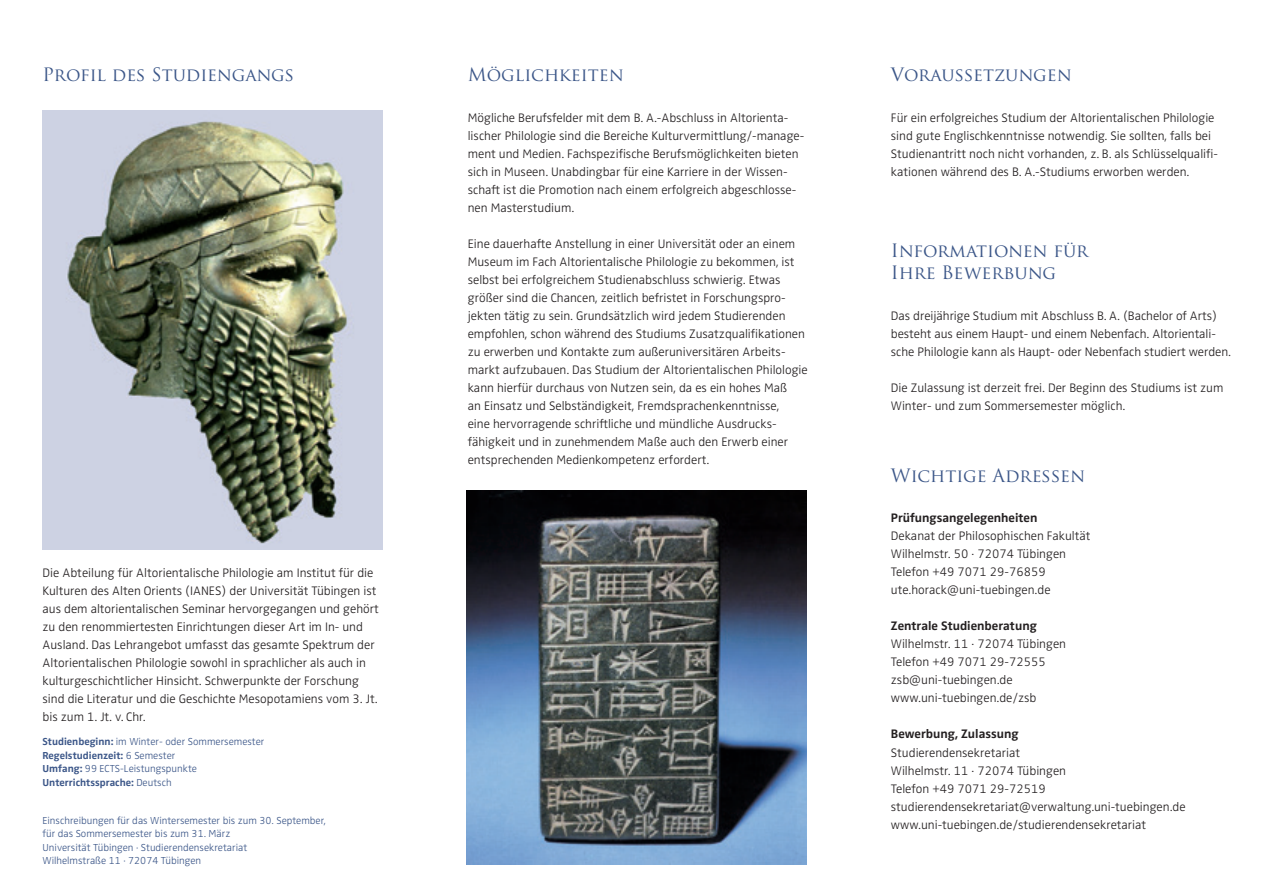
<style>
.page{position:relative;width:1263px;height:893px;background:#fff}
.page>*{position:absolute;margin:0;border:0;box-sizing:border-box;transform-origin:0 0}
.t1{font:18px/22.5px "Trajan Pro";color:#3b5688}
.t2{font:300 12.75px/18px "Zwo OT";color:#231f20}
.t3{font:700 12.75px "Zwo OT";color:#231f20}
.t4{font:300 10.5px/13.5px "Zwo OT";color:#3b5688}
.s1{font-weight:700}
</style>
<div class="page">
<img style="left:43px;top:111px;width:340px;height:439px">
<img style="left:467px;top:490px;width:340px;height:374px">
<h1 class="t1" style="left:43px;top:63px;width:253px">Profil des Studiengangs</h1>
<p class="t2" style="left:43px;top:564px;width:338px">Die Abteilung für Altorientalische Philologie am Institut für die Kulturen des Alten Orients (IANES) der Universität Tübingen ist aus dem altorientalischen Seminar hervorgegangen und gehört zu den renommiertesten Einrichtungen dieser Art im In- und Ausland. Das Lehrangebot umfasst das gesamte Spektrum der Altorientalischen Philologie sowohl in sprachlicher als auch in kulturgeschichtlicher Hinsicht. Schwerpunkte der Forschung sind die Literatur und die Geschichte Mesopotamiens vom 3. Jt. bis zum 1. Jt. v. Chr.</p>
<p class="t4" style="left:43px;top:735px;width:223px"><span class="s1">Studienbeginn:</span> im Winter- oder Sommersemester <span class="s1">Regelstudienzeit:</span> 6 Semester<br><span class="s1">Umfang:</span> 99 ECTS-Leistungspunkte <span class="s1">Unterrichtssprache:</span> Deutsch</p>
<p class="t4" style="left:43px;top:814px;width:285px">Einschreibungen für das Wintersemester bis zum 30. September, für das Sommersemester bis zum 31. März<br>Universität Tübingen · Studierendensekretariat<br>Wilhelmstraße 11 · 72074 Tübingen</p>
<h1 class="t1" style="left:468px;top:63px;width:157px">Möglichkeiten</h1>
<h1 class="t1" style="left:891px;top:63px;width:182px">Voraussetzungen</h1>
<p class="t2" style="left:468px;top:109px;width:338px">Mögliche Berufsfelder mit dem B. A.-Abschluss in Altorienta&shy;lischer Philologie sind die Bereiche Kulturvermittlung/-manage&shy;ment und Medien. Fachspezifische Berufsmöglichkeiten bieten sich in Museen. Unabdingbar für eine Karriere in der Wissen&shy;schaft ist die Promotion nach einem erfolgreich abgeschlosse&shy;nen Masterstudium.</p>
<p class="t2" style="left:468px;top:235px;width:341px">Eine dauerhafte Anstellung in einer Universität oder an einem Museum im Fach Altorientalische Philologie zu bekommen, ist selbst bei erfolgreichem Studienabschluss schwierig. Etwas größer sind die Chancen, zeitlich befristet in Forschungspro&shy;jekten tätig zu sein. Grundsätzlich wird jedem Studierenden empfohlen, schon während des Studiums Zusatzqualifikationen zu erwerben und Kontakte zum außeruniversitären Arbeits&shy;markt aufzubauen. Das Studium der Altorientalischen Philologie kann hierfür durchaus von Nutzen sein, da es ein hohes Maß<br>an Einsatz und Selbständigkeit, Fremdsprachenkenntnisse,<br>eine hervorragende schriftliche und mündliche Ausdrucks&shy;fähigkeit und in zunehmendem Maße auch den Erwerb einer entsprechenden Medienkompetenz erfordert.</p>
<p class="t2" style="left:891px;top:109px;width:329px">Für ein erfolgreiches Studium der Altorientalischen Philologie sind gute Englischkenntnisse notwendig. Sie sollten, falls bei Studienantritt noch nicht vorhanden, z. B. als Schlüsselqualifi&shy;kationen während des B. A.-Studiums erworben werden.</p>
<h1 class="t1" style="left:891px;top:239px;width:199px">Informationen für<br>Ihre Bewerbung</h1>
<p class="t2" style="left:891px;top:307px;width:342px">Das dreijährige Studium mit Abschluss B. A. (Bachelor of Arts) besteht aus einem Haupt- und einem Nebenfach. Altorientali&shy;sche Philologie kann als Haupt- oder Nebenfach studiert werden.</p>
<p class="t2" style="left:891px;top:379px;width:334px">Die Zulassung ist derzeit frei. Der Beginn des Studiums ist zum<br>Winter- und zum Sommersemester möglich.</p>
<h1 class="t1" style="left:891px;top:464px;width:196px">Wichtige Adressen</h1>
<p class="t3" style="left:891px;top:511px;width:148px">Prüfungsangelegenheiten</p>
<p class="t2" style="left:891px;top:527px;width:201px">Dekanat der Philosophischen Fakultät<br>Wilhelmstr. 50 · 72074 Tübingen<br>Telefon +49 7071 29-76859 ute.horack@uni-tuebingen.de</p>
<p class="t3" style="left:891px;top:619px;width:148px">Zentrale Studienberatung</p>
<p class="t2" style="left:891px;top:635px;width:177px">Wilhelmstr. 11 · 72074 Tübingen<br>Telefon +49 7071 29-72555 zsb@uni-tuebingen.de www.uni-tuebingen.de/zsb</p>
<p class="t3" style="left:891px;top:727px;width:129px">Bewerbung, Zulassung</p>
<p class="t2" style="left:891px;top:743px;width:296px">Studierendensekretariat<br>Wilhelmstr. 11 · 72074 Tübingen<br>Telefon +49 7071 29-72519 studierendensekretariat@verwaltung.uni-tuebingen.de www.uni-tuebingen.de/studierendensekretariat</p>
</div>
